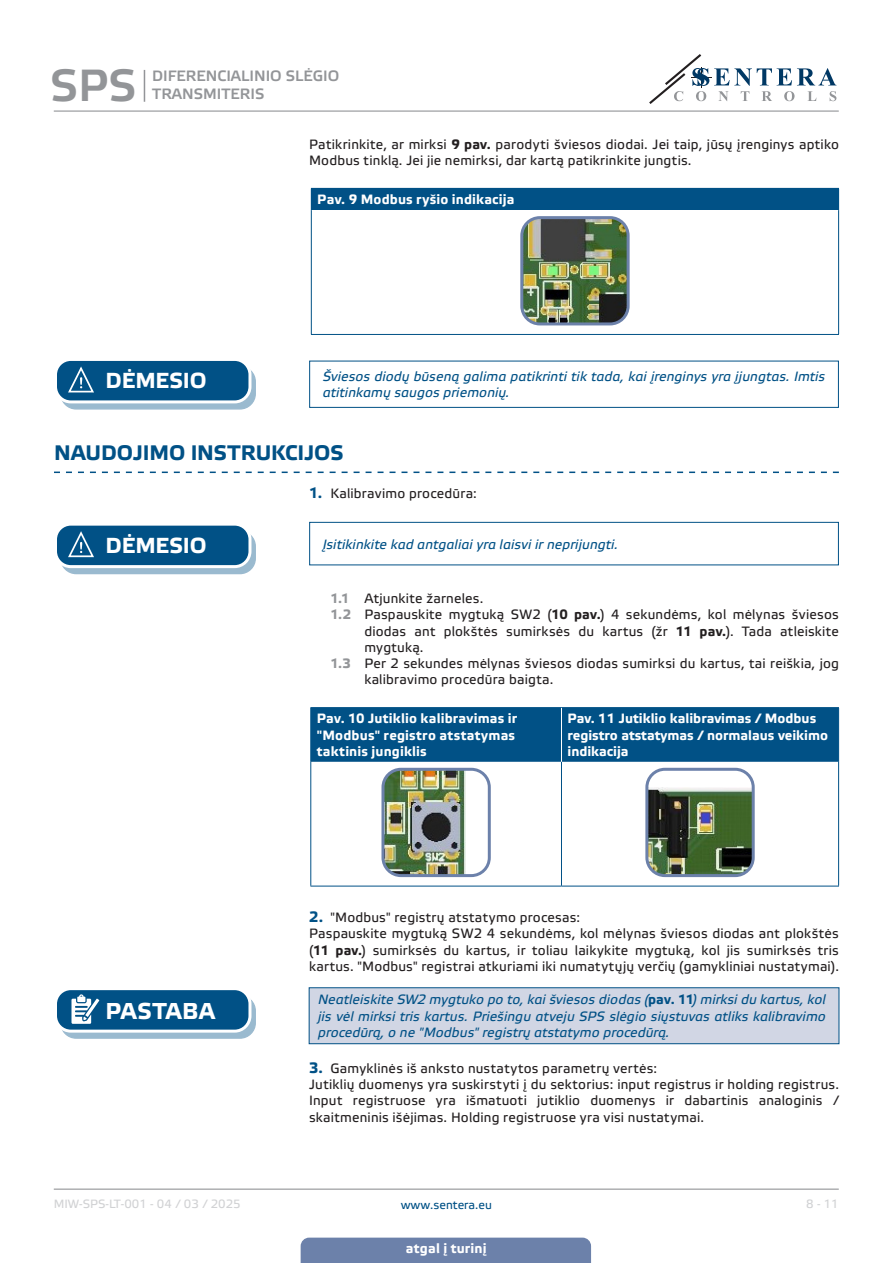
<style>
.page{position:relative;width:893px;height:1263px;background:#fff}
.page>*{position:absolute;margin:0;border:0;box-sizing:border-box;transform-origin:0 0}
.t1{font:45px "Etelka Medium Pro";color:#939598}
.t2{font:700 22.95px "Etelka Text Pro";letter-spacing:.015em;color:#fff}
.t3{font:700 21.75px "Etelka Text Pro";letter-spacing:-.005em;color:#fff}
.t4{font:700 21px "Etelka Text Pro";letter-spacing:-.005em;color:#015186}
.t5{font:15px/18px "Etelka Medium Pro";color:#939598}
.body{font:13.5px/16.2px "Etelka Text Pro";letter-spacing:.015em;color:#231f20;text-align:justify}
.attention{font:italic 13.5px/16.2px "Etelka Text Pro";letter-spacing:.01em;color:#015186}
.table_text{font:700 13.5px/16.2px "Etelka Text Pro";letter-spacing:.01em;color:#fff}
.t6{font:12px "Etelka Text Pro";color:#d1d2d4}
.t7{font:12px "Etelka Text Pro";color:#015186}
.s1{font-weight:700}
.s2{font-weight:700;font-size:15px;color:#015186}
.s3{font-weight:700;color:#939598}
.s4{font-weight:700;font-style:normal}
</style>
<div class="page">
<hr style="left:54px;top:111px;width:785px;height:1px;background:#939598">
<hr style="left:54px;top:1188px;width:785px;height:2px;background:#939598">
<svg style="left:649px;top:54px;width:187px;height:50px"></svg>
<div style="left:301px;top:1237px;width:290px;height:26px;background:#6c81aa"></div>
<hr style="left:144px;top:70px;width:1px;height:32px;background:#939598">
<div style="left:311px;top:188px;width:528px;height:22px;background:#015186"></div>
<hr style="left:311px;top:210px;width:1px;height:124px;background:#015186">
<hr style="left:838px;top:210px;width:1px;height:124px;background:#015186">
<hr style="left:311px;top:334px;width:528px;height:1px;background:#015186">
<img style="left:524px;top:220px;width:102px;height:104px">
<div style="left:520px;top:216px;width:110px;height:109px;border:3px solid #6c81aa;border-radius:18px"></div>
<div style="left:309px;top:361px;width:530px;height:47px;border:1px solid #015186"></div>
<svg style="left:61px;top:366px;width:194px;height:43px"></svg>
<div style="left:60px;top:366px;width:196px;height:44px;border:1px solid #015186;border-radius:15px"></div>
<div style="left:56px;top:359px;width:194px;height:43px;background:#015186;border-radius:15px"></div>
<div style="left:54px;top:358px;width:197px;height:45px;border:3px solid #fff;border-radius:15px"></div>
<svg style="left:67px;top:366px;width:38px;height:37px"></svg>
<svg style="left:54px;top:471px;width:785px;height:2px"></svg>
<div style="left:61px;top:531px;width:194px;height:43px;background:#9abacf;border-radius:15px"></div>
<div style="left:60px;top:530px;width:196px;height:44px;border:1px solid #015186;border-radius:15px"></div>
<div style="left:56px;top:524px;width:194px;height:43px;background:#015186;border-radius:15px"></div>
<div style="left:54px;top:523px;width:197px;height:45px;border:3px solid #fff;border-radius:15px"></div>
<svg style="left:67px;top:531px;width:38px;height:36px"></svg>
<div style="left:309px;top:522px;width:530px;height:43px;border:1px solid #015186"></div>
<div style="left:311px;top:708px;width:527px;height:54px;background:#015186"></div>
<hr style="left:310px;top:707px;width:251px;height:1px;background:#015186">
<hr style="left:310px;top:708px;width:1px;height:54px;background:#015186">
<hr style="left:561px;top:707px;width:278px;height:1px;background:#015186">
<hr style="left:838px;top:708px;width:1px;height:54px;background:#015186">
<hr style="left:310px;top:762px;width:1px;height:124px;background:#015186">
<hr style="left:561px;top:762px;width:1px;height:124px;background:#015186">
<hr style="left:838px;top:762px;width:1px;height:124px;background:#015186">
<hr style="left:310px;top:886px;width:251px;height:1px;background:#015186">
<hr style="left:561px;top:886px;width:278px;height:1px;background:#015186">
<hr style="left:561px;top:708px;width:1px;height:54px;background:#fff">
<img style="left:385px;top:772px;width:81px;height:101px">
<div style="left:381px;top:768px;width:110px;height:109px;border:3px solid #6c81aa;border-radius:18px"></div>
<img style="left:649px;top:787px;width:102px;height:86px">
<div style="left:645px;top:768px;width:110px;height:109px;border:3px solid #6c81aa;border-radius:18px"></div>
<div style="left:309px;top:988px;width:530px;height:56px;background:#d1d6e4"></div>
<div style="left:309px;top:987px;width:530px;height:57px;border:1px solid #015186"></div>
<svg style="left:61px;top:996px;width:194px;height:42px"></svg>
<div style="left:60px;top:995px;width:196px;height:44px;border:1px solid #015186;border-radius:15px"></div>
<div style="left:56px;top:989px;width:194px;height:42px;background:#015186;border-radius:15px"></div>
<div style="left:54px;top:987px;width:197px;height:45px;border:3px solid #fff;border-radius:15px"></div>
<svg style="left:71px;top:994px;width:34px;height:38px"></svg>
<h1 class="t1" style="left:50px;top:61px;width:88px">SPS</h1>
<p class="t5" style="left:152px;top:67px;width:189px">DIFERENCIALINIO SLĖGIO<br>TRANSMITERIS</p>
<p class="body" style="left:309px;top:137px;width:531px">Patikrinkite, ar mirksi <span class="s1">9 pav.</span> parodyti šviesos diodai. Jei taip, jūsų įrenginys aptiko<br>Modbus tinklą. Jei jie nemirksi, dar kartą patikrinkite jungtis.</p>
<p class="table_text" style="left:317px;top:192px;width:199px">Pav. 9 Modbus ryšio indikacija</p>
<p class="t3" style="left:105px;top:369px;width:103px">DĖMESIO</p>
<p class="attention" style="left:323px;top:369px;width:504px">Šviesos diodų būseną galima patikrinti tik tada, kai įrenginys yra įjungtas. Imtis atitinkamų saugos priemonių.</p>
<p class="t4" style="left:54px;top:441px;width:291px">NAUDOJIMO INSTRUKCIJOS</p>
<p class="body" style="left:309px;top:486px;width:169px"><span class="s2">1.</span> Kalibravimo procedūra:</p>
<p class="t3" style="left:105px;top:533px;width:103px">DĖMESIO</p>
<p class="attention" style="left:323px;top:537px;width:297px">Įsitikinkite kad antgaliai yra laisvi ir neprijungti.</p>
<p class="t2" style="left:106px;top:999px;width:111px">PASTABA</p>
<p class="body" style="left:330px;top:591px;width:154px"><span class="s3">1.1</span> Atjunkite žarneles.</p>
<p class="body" style="left:364px;top:607px;width:476px;text-indent:-34px"><span class="s3">1.2</span> Paspauskite mygtuką SW2 (<span class="s1">10 pav.</span>) 4 sekundėms, kol mėlynas šviesos diodas ant plokštės sumirksės du kartus (žr <span class="s1">11 pav.</span>). Tada atleiskite mygtuką.</p>
<p class="body" style="left:364px;top:656px;width:476px;text-indent:-34px"><span class="s3">1.3</span> Per 2 sekundes mėlynas šviesos diodas sumirksi du kartus, tai reiškia, jog kalibravimo procedūra baigta.</p>
<p class="table_text" style="left:317px;top:711px;width:202px">Pav. 10 Jutiklio kalibravimas ir "Modbus" registro atstatymas taktinis jungiklis</p>
<p class="table_text" style="left:567px;top:711px;width:262px">Pav. 11 Jutiklio kalibravimas / Modbus registro atstatymas / normalaus veikimo indikacija</p>
<p class="body" style="left:309px;top:910px;width:273px"><span class="s2">2.</span> "Modbus" registrų atstatymo procesas:</p>
<p class="body" style="left:309px;top:926px;width:531px">Paspauskite mygtuką SW2 4 sekundėms, kol mėlynas šviesos diodas ant plokštės (<span class="s1">11 pav.</span>) sumirksės du kartus, ir toliau laikykite mygtuką, kol jis sumirksės tris kartus. "Modbus" registrai atkuriami iki numatytųjų verčių (gamykliniai nustatymai).</p>
<p class="attention" style="left:318px;top:992px;width:509px;text-align:justify">Neatleiskite SW2 mygtuko po to, kai šviesos diodas (<span class="s4">pav. 11</span>) mirksi du kartus, kol jis vėl mirksi tris kartus. Priešingu atveju SPS slėgio siųstuvas atliks kalibravimo procedūrą, o ne "Modbus" registrų atstatymo procedūrą.</p>
<p class="body" style="left:309px;top:1061px;width:350px"><span class="s2">3.</span> Gamyklinės iš anksto nustatytos parametrų vertės:</p>
<p class="body" style="left:309px;top:1077px;width:531px">Jutiklių duomenys yra suskirstyti į du sektorius: input registrus ir holding registrus.<br>Input registruose yra išmatuoti jutiklio duomenys ir dabartinis analoginis / skaitmeninis išėjimas. Holding registruose yra visi nustatymai.</p>
<p class="t6" style="left:54px;top:1197px;width:188px">MIW-SPS-LT-001 - 04 / 03 / 2025</p>
<p class="t7" style="left:401px;top:1198px;width:93px">www.sentera.eu</p>
<p class="t6" style="left:806px;top:1197px;width:34px">8 - 11</p>
<p class="table_text" style="left:406px;top:1240px;width:82px">atgal į turinį</p>
</div>
